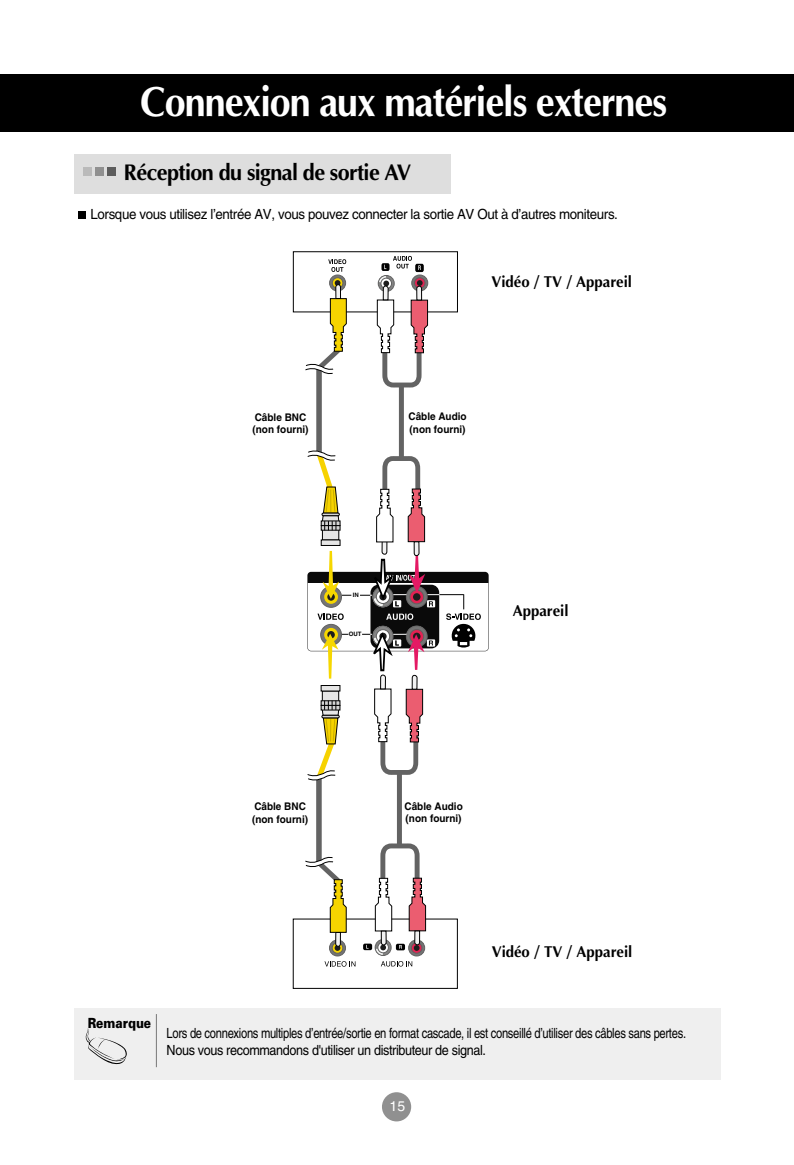
<style>
.page{position:relative;width:794px;height:1165px;background:#fff}
.page>*{position:absolute;margin:0;border:0;box-sizing:border-box;transform-origin:0 0}
.t1{font:700 42px "Optima";letter-spacing:-.03em;color:#fff;scale:.9 1}
.t2{font:700 22.75px "Optima";letter-spacing:-.03em;color:#000;scale:.95 1}
.t3{font:700 15.75px "Optima";color:#000;scale:.95 1}
.t4{font:14px/16.8px "Helvetica";letter-spacing:-.03em;color:#000;scale:.8 1}
.t5{font:14px "Helvetica";letter-spacing:-.03em;color:#000;scale:.95 1}
.t6{font:900 14px "Univers";color:#000;scale:.85 1}
.t7{font:14px "Helvetica";color:#fff}
.t8{font:700 10.5px/12.6px "Helvetica";color:#000;scale:.95 1}
.t9{font:700 5.95px "Helvetica";color:#000}
</style>
<div class="page">
<div style="left:382px;top:1092px;width:29px;height:29px;background:#909090;border-radius:50%"></div>
<div style="left:0;top:75px;width:793px;height:57px;background:#000"></div>
<svg style="left:363px;top:943px;width:9px;height:7px"></svg>
<div style="left:397px;top:773px;width:5px;height:73px;background:#636363"></div>
<svg style="left:329px;top:939px;width:16px;height:17px"></svg>
<svg style="left:332px;top:942px;width:11px;height:11px"></svg>
<div style="left:316px;top:776px;width:5px;height:88px;background:#636363"></div>
<svg style="left:304px;top:855px;width:43px;height:95px"></svg>
<div style="left:293px;top:251px;width:164px;height:61px;background:#fff;border:1px solid #000"></div>
<svg style="left:328px;top:259px;width:18px;height:13px"></svg>
<div style="left:399px;top:385px;width:5px;height:72px;background:#636363"></div>
<div style="left:329px;top:275px;width:17px;height:16px;background:#757575;border:1px solid #616161;border-radius:50%"></div>
<svg style="left:332px;top:277px;width:11px;height:11px"></svg>
<svg style="left:376px;top:256px;width:52px;height:134px"></svg>
<div style="left:316px;top:366px;width:6px;height:88px;background:#636363"></div>
<svg style="left:304px;top:280px;width:43px;height:95px"></svg>
<svg style="left:374px;top:844px;width:52px;height:122px"></svg>
<svg style="left:324px;top:961px;width:31px;height:5px"></svg>
<svg style="left:307px;top:444px;width:181px;height:342px"></svg>
<div style="left:78px;top:211px;width:8px;height:8px;background:#000"></div>
<div style="left:74px;top:154px;width:377px;height:39px;background:#dedede"></div>
<div style="left:107px;top:167px;width:8px;height:9px;background:#5c5c5c"></div>
<div style="left:95px;top:167px;width:8px;height:9px;background:#909090"></div>
<div style="left:83px;top:167px;width:8px;height:9px;background:#bababa"></div>
<div style="left:74px;top:1007px;width:646px;height:72px;background:#efefef"></div>
<svg style="left:85px;top:1028px;width:42px;height:36px"></svg>
<hr style="left:156px;top:1013px;width:1px;height:54px;background:#777">
<h1 class="t1" style="left:141px;top:84px;width:586px">Connexion aux matériels externes</h1>
<h2 class="t2" style="left:124px;top:163px;width:304px">Réception du signal de sortie AV</h2>
<p class="t5" style="left:91px;top:208px;width:556px">Lorsque vous utilisez l’entrée AV, vous pouvez connecter la sortie AV Out à d’autres moniteurs.</p>
<p class="t3" style="left:491px;top:275px;width:149px">Vidéo / TV / Appareil</p>
<p class="t8" style="left:252px;top:411px;width:60px">Câble BNC (non fourni)</p>
<p class="t8" style="left:408px;top:411px;width:63px">Câble Audio (non fourni)</p>
<p class="t9" style="left:353px;top:593px;width:8px">IN</p>
<p class="t9" style="left:348px;top:632px;width:14px">OUT</p>
<p class="t3" style="left:512px;top:604px;width:60px">Appareil</p>
<p class="t8" style="left:252px;top:801px;width:60px">Câble BNC (non fourni)</p>
<p class="t8" style="left:404px;top:800px;width:63px">Câble Audio (non fourni)</p>
<p class="t3" style="left:491px;top:945px;width:149px">Vidéo / TV / Appareil</p>
<p class="t6" style="left:88px;top:1018px;width:76px">Remarque</p>
<p class="t4" style="left:167px;top:1026px;width:650px">Lors de connexions multiples d’entrée/sortie en format cascade, il est conseillé d’utiliser des câbles sans pertes.<br>Nous vous recommandons d'utiliser un distributeur de signal.</p>
<p class="t7" style="left:389px;top:1100px;width:17px">15</p>
</div>
